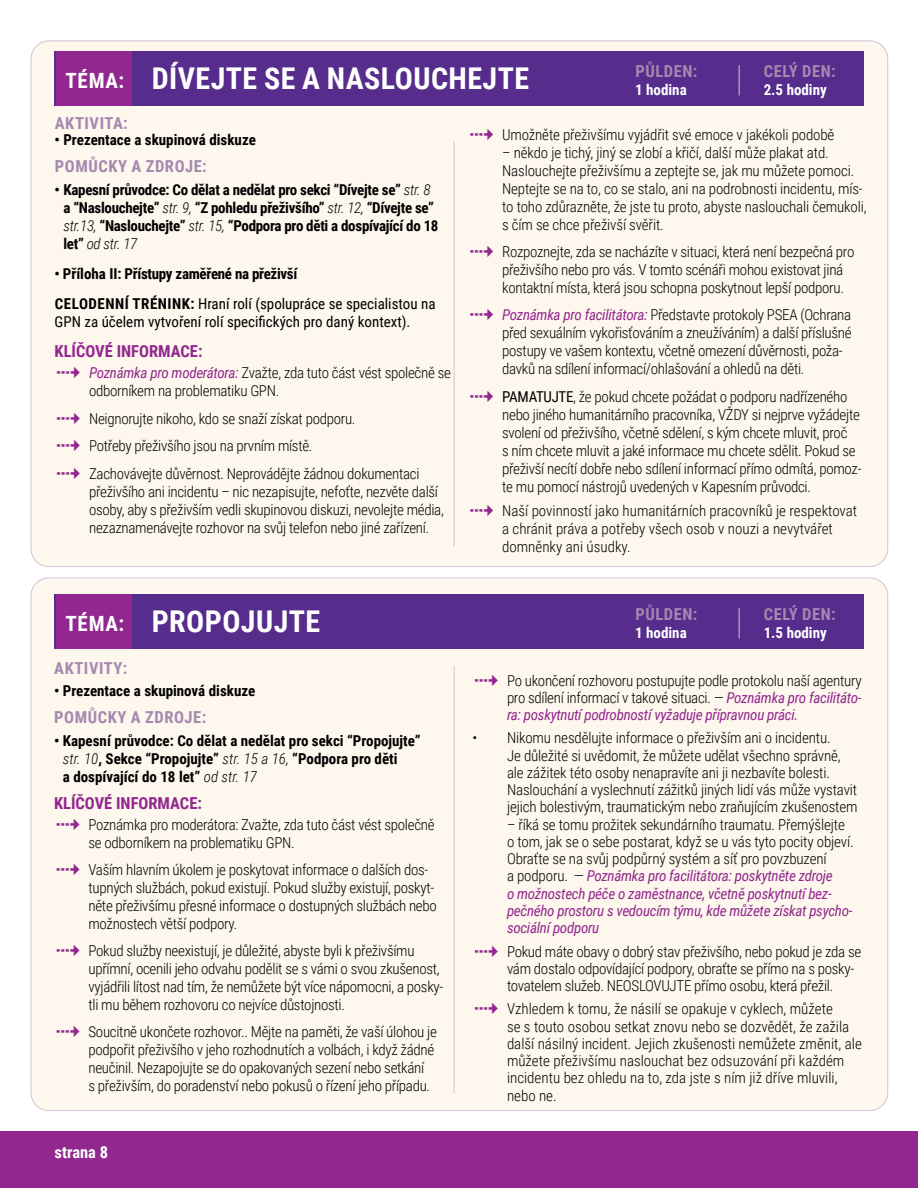
<style>
.page{position:relative;width:918px;height:1188px;background:#fff}
.page>*{position:absolute;margin:0;border:0;box-sizing:border-box;transform-origin:0 0}
.t1{font:700 30px "Roboto Condensed";letter-spacing:.015em;color:#fff}
.t2{font:700 21px "Roboto Condensed";letter-spacing:.035em;color:#fff}
.t3{font:700 16.5px "Roboto Condensed";letter-spacing:.035em;color:#a588b0}
.t4{font:700 16.5px "Roboto Condensed";color:#92278f}
.t5{font:700 16.5px "Roboto Condensed";color:#fff}
.t6{font:300 15px/18px "Roboto Condensed";letter-spacing:-.02em;color:#000}
.t7{font:300 15px/17.4px "Roboto Condensed";color:#000}
.t8{font:700 15px/18px "Roboto Condensed";letter-spacing:-.02em;color:#000}
.t9{font:700 15px/18px "Roboto Condensed";color:#000}
.t10{font:15px "Roboto Condensed";color:#000}
.t11{font:700 15px "Roboto Condensed";color:#fff}
.s1{font-weight:300;font-style:italic}
.s2{font-weight:400}
.s3{color:#92278f}
.s4{font-weight:400;font-style:italic;color:#92278f}
</style>
<div class="page">
<div style="left:0;top:1131px;width:918px;height:57px;background:#92278f"></div>
<div style="left:31px;top:578px;width:857px;height:533px;background:#fdf7ed;border-radius:18px"></div>
<div style="left:55px;top:594px;width:809px;height:55px;background:#562c8d"></div>
<div style="left:56px;top:594px;width:76px;height:55px;background:#92278f"></div>
<hr style="left:739px;top:608px;width:1px;height:30px;background:#d2c4d8">
<div style="left:31px;top:41px;width:857px;height:526px;background:#fdf7ed;border-radius:18px"></div>
<hr style="left:454px;top:141px;width:1px;height:405px;background:#d2c4d8">
<hr style="left:454px;top:666px;width:1px;height:427px;background:#d2c4d8">
<div style="left:55px;top:51px;width:809px;height:55px;background:#562c8d"></div>
<div style="left:56px;top:51px;width:76px;height:55px;background:#92278f"></div>
<hr style="left:739px;top:65px;width:1px;height:30px;background:#d2c4d8">
<h2 class="t2" style="left:66px;top:66px;width:60px">TÉMA:</h2>
<h1 class="t1" style="left:152px;top:57px;width:379px">DÍVEJTE SE A NASLOUCHEJTE</h1>
<p class="t3" style="left:636px;top:59px;width:63px">PŮLDEN:</p>
<p class="t11" style="left:635px;top:79px;width:53px">1 hodina</p>
<p class="t3" style="left:764px;top:59px;width:73px">CELÝ DEN:</p>
<p class="t11" style="left:764px;top:79px;width:65px">2.5 hodiny</p>
<p class="t3" style="left:55px;top:112px;width:74px">AKTIVITA:</p>
<p class="t9" style="left:55px;top:131px;width:203px">• Prezentace a skupinová diskuze</p>
<p class="t3" style="left:55px;top:155px;width:153px">POMŮCKY A ZDROJE:</p>
<p class="t8" style="left:63px;top:180px;width:377px;text-indent:-9px">• Kapesní průvodce: Co dělat a nedělat pro sekci “Dívejte se” <span class="s1">str. 8 </span>a “Naslouchejte” <span class="s1">str. 9,</span> “Z pohledu přeživšího” <span class="s1">str. 12,</span> “Dívejte se” <span class="s1">str.13,</span> “Naslouchejte” <span class="s1">str. 15,</span> “Podpora pro děti a dospívající do 18 let” <span class="s1">od str. 17</span></p>
<p class="t8" style="left:55px;top:258px;width:382px;line-height:30px">• Příloha II: Přístupy zaměřené na přeživší<br>CELODENNÍ TRÉNINK: <span class="s2">Hraní rolí (spolupráce se specialistou na</span></p>
<p class="t10" style="left:55px;top:311px;width:357px">GPN za účelem vytvoření rolí specifických pro daný kontext).</p>
<p class="t4" style="left:55px;top:340px;width:149px">KLÍČOVÉ INFORMACE:</p>
<p class="t6" style="left:89px;top:363px;width:363px;text-indent:-34px"><span class="s3">✔</span> <span class="s4">Poznámka pro moderátora:</span> Zvažte, zda tuto část vést společně se odborníkem na problematiku GPN.</p>
<p class="t6" style="left:55px;top:409px;width:302px"><span class="s3">✔</span> Neignorujte nikoho, kdo se snaží získat podporu.</p>
<p class="t6" style="left:55px;top:437px;width:259px"><span class="s3">✔</span> Potřeby přeživšího jsou na prvním místě.</p>
<p class="t6" style="left:89px;top:464px;width:356px;text-indent:-34px"><span class="s3">✔</span> Zachovávejte důvěrnost. Neprovádějte žádnou dokumentaci přeživšího ani incidentu – nic nezapisujte, nefoťte, nezvěte další osoby, aby s přeživším vedli skupinovou diskuzi, nevolejte média, nezaznamenávejte rozhovor na svůj telefon nebo jiné zařízení.</p>
<p class="t6" style="left:468px;top:125px;width:368px"><span class="s3">✔</span> Umožněte přeživšímu vyjádřit své emoce v jakékoli podobě</p>
<p class="t6" style="left:502px;top:143px;width:366px">– někdo je tichý, jiný se zlobí a křičí, další může plakat atd.<br>Naslouchejte přeživšímu a zeptejte se, jak mu můžete pomoci.<br>Neptejte se na to, co se stalo, ani na podrobnosti incidentu, mís&shy;to toho zdůrazněte, že jste tu proto, abyste naslouchali čemukoli, s čím se chce přeživší svěřit.</p>
<p class="t6" style="left:502px;top:242px;width:354px;text-indent:-34px"><span class="s3">✔</span> Rozpoznejte, zda se nacházíte v situaci, která není bezpečná pro přeživšího nebo pro vás. V tomto scénáři mohou existovat jiná kontaktní místa, která jsou schopna poskytnout lepší podporu.</p>
<p class="t6" style="left:502px;top:305px;width:351px;text-indent:-34px"><span class="s3">✔</span> <span class="s4">Poznámka pro facilitátora:</span> Představte protokoly PSEA (Ochrana před sexuálním vykořisťováním a zneužíváním) a další příslušné postupy ve vašem kontextu, včetně omezení důvěrnosti, poža&shy;davků na sdílení informací/ohlašování a ohledů na děti.</p>
<p class="t6" style="left:502px;top:387px;width:361px;text-indent:-34px"><span class="s3">✔</span> <span class="s2">PAMATUJTE</span>, že pokud chcete požádat o podporu nadřízeného nebo jiného humanitárního pracovníka, VŽDY si nejprve vyžádejte svolení od přeživšího, včetně sdělení, s kým chcete mluvit, proč<br>s ním chcete mluvit a jaké informace mu chcete sdělit. Pokud se přeživší necítí dobře nebo sdílení informací přímo odmítá, pomoz&shy;te mu pomocí nástrojů uvedených v Kapesním průvodci.</p>
<p class="t7" style="left:502px;top:501px;width:357px;line-height:18px;text-indent:-34px"><span class="s3">✔</span> Naší povinností jako humanitárních pracovníků je respektovat a chránit práva a potřeby všech osob v nouzi a nevytvářet domněnky ani úsudky.</p>
<h1 class="t1" style="left:152px;top:600px;width:170px">PROPOJUJTE</h1>
<p class="t3" style="left:636px;top:602px;width:63px">PŮLDEN:</p>
<p class="t3" style="left:764px;top:602px;width:73px">CELÝ DEN:</p>
<p class="t11" style="left:764px;top:622px;width:65px">1.5 hodiny</p>
<h2 class="t2" style="left:66px;top:609px;width:60px">TÉMA:</h2>
<p class="t3" style="left:54px;top:656px;width:75px">AKTIVITY:</p>
<p class="t9" style="left:54px;top:681px;width:203px">• Prezentace a skupinová diskuze</p>
<p class="t3" style="left:54px;top:706px;width:153px">POMŮCKY A ZDROJE:</p>
<p class="t9" style="left:63px;top:731px;width:360px;text-indent:-9px">• Kapesní průvodce: Co dělat a nedělat pro sekci “Propojujte” <span class="s1">str. 10</span>, Sekce “Propojujte” <span class="s1">str. 15 a 16,</span> “Podpora pro děti<br>a dospívající do 18 let” <span class="s1">od str. 17</span></p>
<p class="t4" style="left:54px;top:791px;width:150px">KLÍČOVÉ INFORMACE:</p>
<p class="t6" style="left:88px;top:815px;width:348px;text-indent:-34px"><span class="s3">✔</span> Poznámka pro moderátora: Zvažte, zda tuto část vést společně se odborníkem na problematiku GPN.</p>
<p class="t6" style="left:88px;top:860px;width:350px;text-indent:-34px"><span class="s3">✔</span> Vaším hlavním úkolem je poskytovat informace o dalších dos&shy;tupných službách, pokud existují. Pokud služby existují, poskyt&shy;něte přeživšímu přesné informace o dostupných službách nebo možnostech větší podpory.</p>
<p class="t6" style="left:88px;top:941px;width:356px;text-indent:-34px"><span class="s3">✔</span> Pokud služby neexistují, je důležité, abyste byli k přeživšímu upřímní, ocenili jeho odvahu podělit se s vámi o svou zkušenost, vyjádřili lítost nad tím, že nemůžete být více nápomocni, a posky&shy;tli mu během rozhovoru co nejvíce důstojnosti.</p>
<p class="t6" style="left:88px;top:1022px;width:350px;text-indent:-34px"><span class="s3">✔</span> Soucitně ukončete rozhovor.. Mějte na paměti, že vaší úlohou je podpořit přeživšího v jeho rozhodnutích a volbách, i když žádné neučinil. Nezapojujte se do opakovaných sezení nebo setkání<br>s přeživším, do poradenství nebo pokusů o řízení jeho případu.</p>
<p class="t11" style="left:635px;top:622px;width:53px">1 hodina</p>
<p class="t6" style="left:507px;top:671px;width:356px;line-height:17.2px;text-align:justify;text-indent:-34px"><span class="s3">✔</span> Po ukončení rozhovoru postupujte podle protokolu naší agentury pro sdílení informací v takové situaci. — <span class="s4">Poznámka pro facilitáto&shy;ra: poskytnutí podrobností vyžaduje přípravnou práci.</span></p>
<p class="t6" style="left:507px;top:729px;width:352px;line-height:17.2px;text-indent:-34px">• Nikomu nesdělujte informace o přeživším ani o incidentu.<br>Je důležité si uvědomit, že můžete udělat všechno správně, ale zážitek této osoby nenapravíte ani ji nezbavíte bolesti.<br>Naslouchání a vyslechnutí zážitků jiných lidí vás může vystavit jejich bolestivým, traumatickým nebo zraňujícím zkušenostem</p>
<p class="t6" style="left:507px;top:815px;width:348px;line-height:17.2px">– říká se tomu prožitek sekundárního traumatu. Přemýšlejte o tom, jak se o sebe postarat, když se u vás tyto pocity objeví.<br>Obraťte se na svůj podpůrný systém a síť pro povzbuzení<br>a podporu. — <span class="s4">Poznámka pro facilitátora: poskytněte zdroje<br>o možnostech péče o zaměstnance, včetně poskytnutí bez&shy;pečného prostoru s vedoucím týmu, kde můžete získat psycho&shy;sociální podporu</span></p>
<p class="t6" style="left:507px;top:942px;width:356px;line-height:17.2px;text-indent:-34px"><span class="s3">✔</span> Pokud máte obavy o dobrý stav přeživšího, nebo pokud je zda se vám dostalo odpovídající podpory, obraťte se přímo na s posky&shy;tovatelem služeb. NEOSLOVUJTE přímo osobu, která přežil.</p>
<p class="t7" style="left:507px;top:1000px;width:356px;text-indent:-34px"><span class="s3">✔</span> Vzhledem k tomu, že násilí se opakuje v cyklech, můžete<br>se s touto osobou setkat znovu nebo se dozvědět, že zažila další násilný incident. Jejich zkušenosti nemůžete změnit, ale můžete přeživšímu naslouchat bez odsuzování při každém incidentu bez ohledu na to, zda jste s ním již dříve mluvili, nebo ne.</p>
<p class="t5" style="left:55px;top:1141px;width:55px">strana 8</p>
</div>
